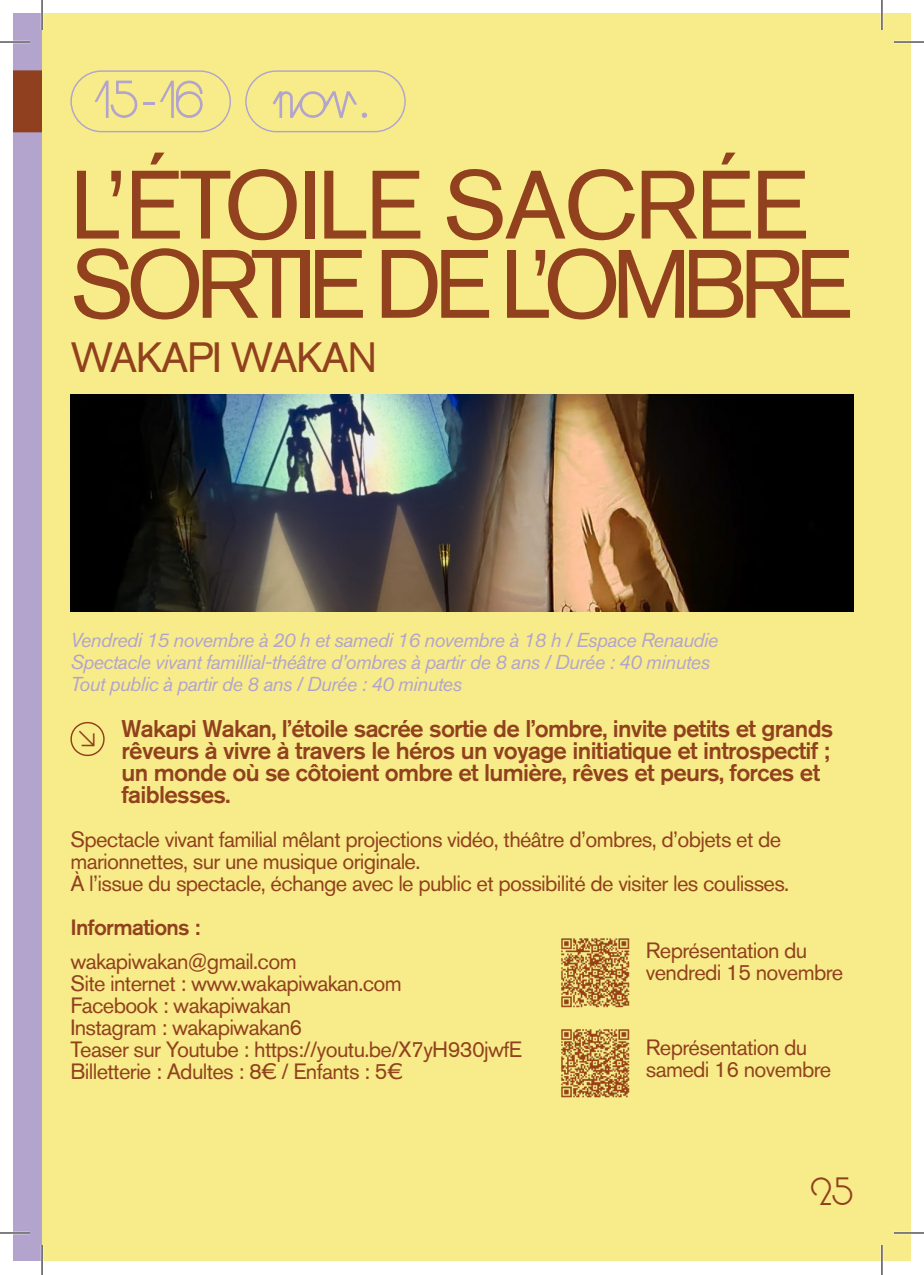
<style>
.page{position:relative;width:924px;height:1275px;background:#fff}
.page>*{position:absolute;margin:0;border:0;box-sizing:border-box;transform-origin:0 0}
.t1{font:96px/79.2px "Akzidenz Grotesk BQ";letter-spacing:-.085em;color:#91411e}
.t2{font:53.2px "Gobbble Bretz";color:#b2a4cc}
.t3{font:42px "Akzidenz Grotesk BQ";letter-spacing:-.03em;color:#91411e}
.t4{font:39.4px "Gobbble Bretz";color:#90401e}
.t5{font:500 24px/22px "Akzidenz Grotesk BQ";letter-spacing:-.03em;color:#91411e}
.t6{font:22px/22px "Akzidenz Grotesk BQ";letter-spacing:-.03em;color:#91411e}
.t7{font:22px "Akzidenz Grotesk BQ";letter-spacing:-.03em;color:#92421e}
.t8{font:500 22px "Akzidenz Grotesk BQ";letter-spacing:-.03em;color:#91411e}
.t9{font:italic 20px/22px "Akzidenz Grotesk BQ";letter-spacing:-.03em;color:#b2a4cc}
.s1{color:#92421e}
</style>
<div class="page">
<div style="left:14px;top:14px;width:28px;height:1247px;background:#b2a4cc"></div>
<div style="left:14px;top:70px;width:28px;height:62px;background:#90401e"></div>
<div style="left:42px;top:14px;width:867px;height:1247px;background:#f8ec8a"></div>
<div style="left:70px;top:70px;width:161px;height:62px;border:1px solid #b2a4cc;border-radius:30px"></div>
<div style="left:245px;top:70px;width:160px;height:62px;border:1px solid #b2a4cc;border-radius:30px"></div>
<img style="left:71px;top:394px;width:782px;height:218px">
<img style="left:561px;top:938px;width:69px;height:70px">
<img style="left:561px;top:1029px;width:69px;height:69px">
<hr style="left:0;top:41px;width:30px;height:2px;background:#fff">
<hr style="left:893px;top:41px;width:30px;height:2px;background:#fff">
<hr style="left:0;top:1231px;width:30px;height:3px;background:#fff">
<hr style="left:893px;top:1231px;width:30px;height:3px;background:#fff">
<hr style="left:41px;top:0;width:2px;height:30px;background:#fff">
<hr style="left:41px;top:1245px;width:2px;height:30px;background:#fff">
<hr style="left:880px;top:0;width:2px;height:30px;background:#fff">
<hr style="left:880px;top:1245px;width:2px;height:30px;background:#fff">
<hr style="left:0;top:42px;width:30px;height:1px;background:#000">
<hr style="left:893px;top:42px;width:30px;height:1px;background:#000">
<hr style="left:0;top:1232px;width:30px;height:1px;background:#000">
<hr style="left:893px;top:1232px;width:30px;height:1px;background:#000">
<hr style="left:42px;top:0;width:1px;height:30px;background:#000">
<hr style="left:42px;top:1245px;width:1px;height:30px;background:#000">
<hr style="left:881px;top:0;width:1px;height:30px;background:#000">
<hr style="left:881px;top:1245px;width:1px;height:30px;background:#000">
<svg style="left:70px;top:722px;width:35px;height:35px"></svg>
<p class="t2" style="left:93px;top:63px;width:112px">15-16</p>
<p class="t2" style="left:274px;top:63px;width:100px">nov.</p>
<h1 class="t1" style="left:70px;top:165px;width:783px">L’<span class="s1">ÉTOILE</span> SACRÉE<br>SORTIE DE L’OMBRE</h1>
<h3 class="t3" style="left:70px;top:332px;width:308px">WAKAPI WAKAN</h3>
<p class="t9" style="left:70px;top:629px;width:649px">Vendredi 15 novembre à 20 h et samedi 16 novembre à 18 h / Espace Renaudie<br>Spectacle vivant famillial-théâtre d’ombres à partir de 8 ans / Durée : 40 minutes<br>Tout public à partir de 8 ans / Durée : 40 minutes</p>
<p class="t5" style="left:121px;top:717px;width:713px">Wakapi Wakan, l’étoile sacrée sortie de l’ombre, invite petits et grands rêveurs à vivre à travers le héros un voyage initiatique et introspectif ; un monde où se côtoient ombre et lumière, rêves et peurs, forces et faiblesses.</p>
<p class="t6" style="left:70px;top:828px;width:720px">Spectacle vivant familial mêlant projections vidéo, théâtre d’ombres, d’objets et de marionnettes, sur une musique originale.<br>À l’issue du spectacle, échange avec le public et possibilité de visiter les coulisses.</p>
<p class="t8" style="left:70px;top:914px;width:131px">Informations :</p>
<p class="t6" style="left:70px;top:949px;width:453px">wakapiwakan@gmail.com<br>Site internet : www.wakapiwakan.com<br>Facebook : wakapiwakan<br>Instagram : wakapiwakan6<br>Teaser sur Youtube : https://youtu.be/X7yH930jwfE Billetterie : Adultes : 8€ / Enfants : 5€</p>
<p class="t6" style="left:645px;top:939px;width:163px">Représentation du</p>
<p class="t7" style="left:645px;top:959px;width:199px">vendredi 15 novembre</p>
<p class="t6" style="left:645px;top:1035px;width:163px">Représentation du</p>
<p class="t7" style="left:645px;top:1055px;width:187px">samedi 16 novembre</p>
<p class="t4" style="left:810px;top:1163px;width:44px">25</p>
</div>
